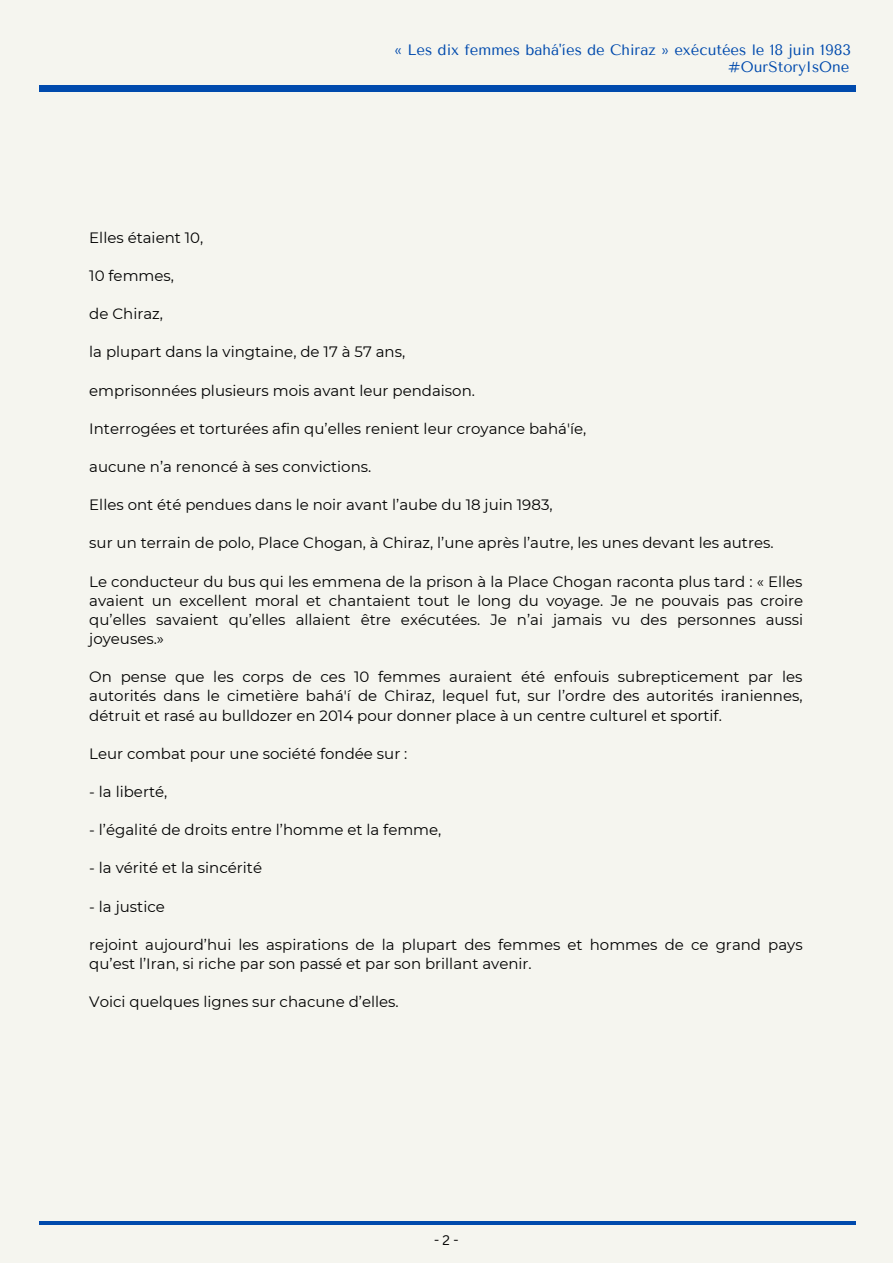
<style>
.page{position:relative;width:893px;height:1264px;background:#fff}
.page>*{position:absolute;margin:0;border:0;box-sizing:border-box;transform-origin:0 0}
.t1{font:15px/19px "Montserrat";color:#000;text-align:justify}
.t2{font:15px "Tenor Sans";color:#004aad}
.t3{font:13.5px "Canva Sans";color:#000}
</style>
<div class="page">
<div style="left:0;top:0;width:892px;height:1262px;background:#f5f5ef"></div>
<div style="left:39px;top:85px;width:816px;height:7px;background:#004aad"></div>
<hr style="left:39px;top:1221px;width:816px;height:3px;background:#004aad">
<p class="t2" style="left:394px;top:41px;width:458px">« Les dix femmes bahá'íes de Chiraz » exécutées le 18 juin 1983</p>
<p class="t2" style="left:728px;top:58px;width:123px">#OurStoryIsOne</p>
<p class="t1" style="left:89px;top:228px;width:116px">Elles étaient 10,</p>
<p class="t1" style="left:89px;top:266px;width:86px">10 femmes,</p>
<p class="t1" style="left:89px;top:304px;width:75px">de Chiraz,</p>
<p class="t1" style="left:89px;top:342px;width:317px">la plupart dans la vingtaine, de 17 à 57 ans,</p>
<p class="t1" style="left:89px;top:380px;width:387px">emprisonnées plusieurs mois avant leur pendaison.</p>
<p class="t1" style="left:89px;top:419px;width:498px">Interrogées et torturées afin qu’elles renient leur croyance bahá'íe,</p>
<p class="t1" style="left:89px;top:457px;width:283px">aucune n’a renoncé à ses convictions.</p>
<p class="t1" style="left:89px;top:495px;width:465px">Elles ont été pendues dans le noir avant l’aube du 18 juin 1983,</p>
<p class="t1" style="left:89px;top:533px;width:685px">sur un terrain de polo, Place Chogan, à Chiraz, l’une après l’autre, les unes devant les autres.</p>
<p class="t1" style="left:89px;top:572px;width:715px">Le conducteur du bus qui les emmena de la prison à la Place Chogan raconta plus tard : « Elles avaient un excellent moral et chantaient tout le long du voyage. Je ne pouvais pas croire qu’elles savaient qu’elles allaient être exécutées. Je n’ai jamais vu des personnes aussi joyeuses.»</p>
<p class="t1" style="left:89px;top:667px;width:714px">On pense que les corps de ces 10 femmes auraient été enfouis subrepticement par les autorités dans le cimetière bahá'í de Chiraz, lequel fut, sur l’ordre des autorités iraniennes, détruit et rasé au bulldozer en 2014 pour donner place à un centre culturel et sportif.</p>
<p class="t1" style="left:89px;top:743px;width:319px">Leur combat pour une société fondée sur :</p>
<p class="t1" style="left:89px;top:782px;width:80px">- la liberté,</p>
<p class="t1" style="left:89px;top:820px;width:353px">- l’égalité de droits entre l’homme et la femme,</p>
<p class="t1" style="left:89px;top:858px;width:174px">- la vérité et la sincérité</p>
<p class="t1" style="left:89px;top:896px;width:77px">- la justice</p>
<p class="t1" style="left:89px;top:935px;width:715px">rejoint aujourd’hui les aspirations de la plupart des femmes et hommes de ce grand pays qu’est l’Iran, si riche par son passé et par son brillant avenir.</p>
<p class="t1" style="left:89px;top:992px;width:311px">Voici quelques lignes sur chacune d’elles.</p>
<p class="t3" style="left:434px;top:1230px;width:26px">- 2 -</p>
</div>
